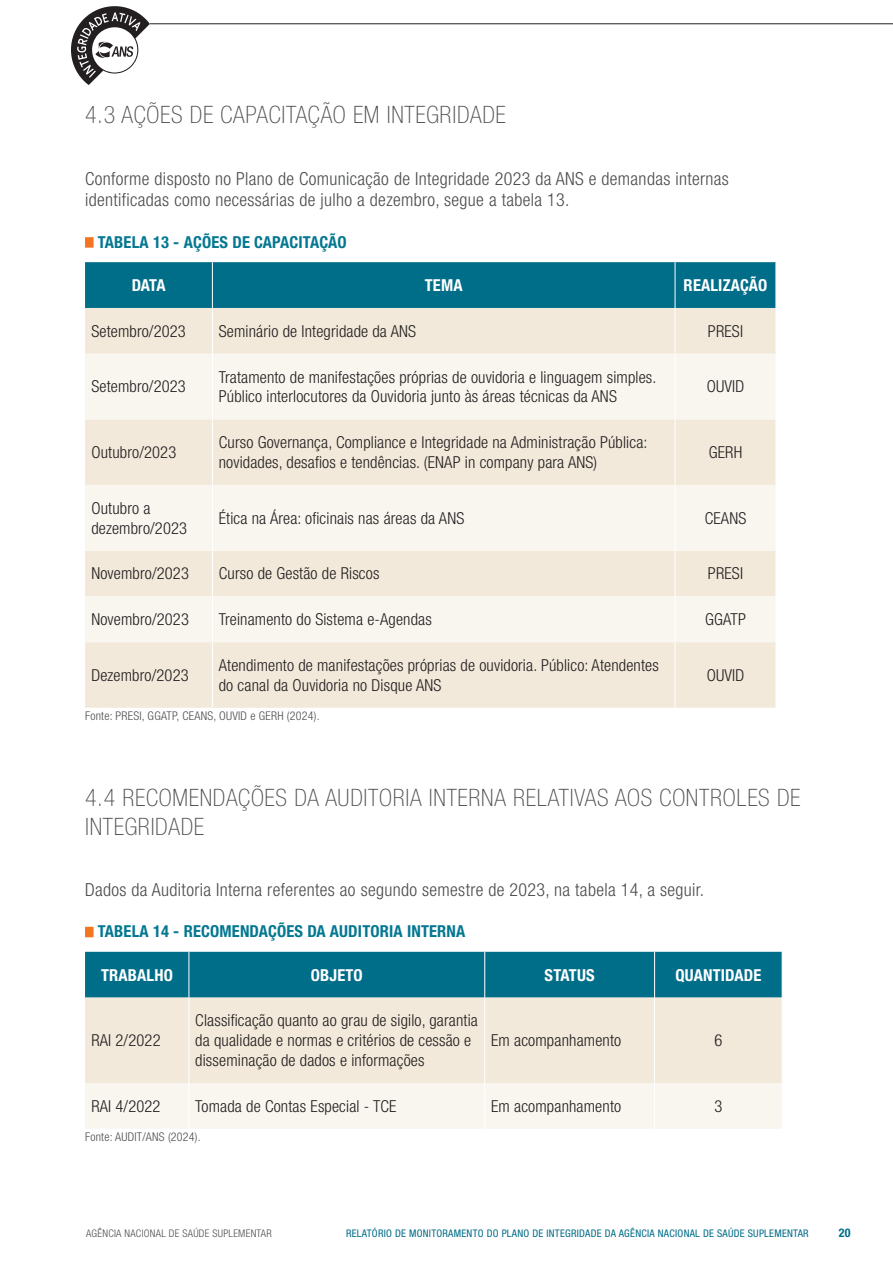
<style>
.page{position:relative;width:893px;height:1263px;background:#fff}
.page>*{position:absolute;margin:0;border:0;box-sizing:border-box;transform-origin:0 0}
.t1{font:100 condensed 24px/28.8px "Helvetica Neue LT Std";letter-spacing:.03em;color:#4b4c4d}
.t2{font:300 condensed 18px/21.6px "Helvetica Neue LT Std";letter-spacing:.02em;color:#4b4c4d}
.t3{font:300 condensed 16.5px/19.8px "Helvetica Neue LT Std";letter-spacing:.01em;color:#231f20}
.t4{font:700 condensed 16.5px "Helvetica Neue LT Std";letter-spacing:.01em;color:#047791}
.t5{font:700 condensed 16.5px "Helvetica Neue LT Std";letter-spacing:.01em;color:#fff}
.t6{font:300 condensed 12px "Helvetica Neue LT Std";letter-spacing:.02em;color:#4b4c4d}
.t7{font:700 condensed 12px "Helvetica Neue LT Std";color:#006d89}
.t8{font:condensed 10.5px "Helvetica Neue LT Std";letter-spacing:.025em;color:#006d89}
.t9{font:300 condensed 10.5px "Helvetica Neue LT Std";letter-spacing:.025em;color:#4b4c4d}
</style>
<div class="page">
<svg style="left:71px;top:6px;width:79px;height:79px"></svg>
<hr style="left:150px;top:24px;width:743px;height:1px;background:#231f20">
<div style="left:85px;top:237px;width:9px;height:11px;background:#f47521"></div>
<div style="left:85px;top:927px;width:9px;height:10px;background:#f47521"></div>
<div style="left:85px;top:262px;width:691px;height:46px;background:#006d89"></div>
<div style="left:85px;top:308px;width:691px;height:400px;background:#f2e9da"></div>
<svg style="left:85px;top:354px;width:691px;height:288px;fill:#f9f6f0"></svg>
<hr style="left:212px;top:262px;width:1px;height:46px;background:#fff">
<hr style="left:675px;top:262px;width:1px;height:46px;background:#fff">
<hr style="left:212px;top:308px;width:1px;height:46px;background:#fff">
<hr style="left:675px;top:308px;width:1px;height:46px;background:#fff">
<hr style="left:212px;top:354px;width:1px;height:65px;background:#fff">
<hr style="left:675px;top:354px;width:1px;height:65px;background:#fff">
<hr style="left:212px;top:419px;width:1px;height:66px;background:#fff">
<hr style="left:675px;top:419px;width:1px;height:66px;background:#fff">
<hr style="left:212px;top:485px;width:1px;height:66px;background:#fff">
<hr style="left:675px;top:485px;width:1px;height:66px;background:#fff">
<hr style="left:212px;top:551px;width:1px;height:45px;background:#fff">
<hr style="left:675px;top:551px;width:1px;height:45px;background:#fff">
<hr style="left:212px;top:596px;width:1px;height:46px;background:#fff">
<hr style="left:675px;top:596px;width:1px;height:46px;background:#fff">
<hr style="left:212px;top:642px;width:1px;height:66px;background:#fff">
<hr style="left:675px;top:642px;width:1px;height:66px;background:#fff">
<div style="left:85px;top:952px;width:697px;height:45px;background:#006d89"></div>
<div style="left:85px;top:997px;width:697px;height:86px;background:#f2e9da"></div>
<div style="left:85px;top:1083px;width:697px;height:46px;background:#f9f6f0"></div>
<hr style="left:189px;top:952px;width:1px;height:45px;background:#fff">
<hr style="left:484px;top:952px;width:1px;height:45px;background:#fff">
<hr style="left:654px;top:952px;width:1px;height:45px;background:#fff">
<hr style="left:189px;top:997px;width:1px;height:86px;background:#fff">
<hr style="left:484px;top:997px;width:1px;height:86px;background:#fff">
<hr style="left:654px;top:997px;width:1px;height:86px;background:#fff">
<hr style="left:189px;top:1083px;width:1px;height:46px;background:#fff">
<hr style="left:484px;top:1083px;width:1px;height:46px;background:#fff">
<hr style="left:654px;top:1083px;width:1px;height:46px;background:#fff">
<h1 class="t1" style="left:85px;top:100px;width:422px">4.3 AÇÕES DE CAPACITAÇÃO EM INTEGRIDADE</h1>
<p class="t2" style="left:85px;top:167px;width:645px">Conforme disposto no Plano de Comunicação de Integridade 2023 da ANS e demandas internas identificadas como necessárias de julho a dezembro, segue a tabela 13.</p>
<p class="t4" style="left:98px;top:232px;width:250px">TABELA 13 - AÇÕES DE CAPACITAÇÃO</p>
<p class="t5" style="left:132px;top:275px;width:35px">DATA</p>
<p class="t5" style="left:425px;top:275px;width:39px">TEMA</p>
<p class="t5" style="left:684px;top:275px;width:85px">REALIZAÇÃO</p>
<p class="t3" style="left:91px;top:321px;width:96px">Setembro/2023</p>
<p class="t3" style="left:219px;top:321px;width:199px">Seminário de Integridade da ANS</p>
<p class="t3" style="left:708px;top:321px;width:37px">PRESI</p>
<p class="t3" style="left:91px;top:377px;width:96px">Setembro/2023</p>
<p class="t3" style="left:219px;top:367px;width:439px">Tratamento de manifestações próprias de ouvidoria e linguagem simples.<br>Público interlocutores da Ouvidoria junto às áreas técnicas da ANS</p>
<p class="t3" style="left:707px;top:377px;width:39px">OUVID</p>
<p class="t3" style="left:91px;top:442px;width:86px">Outubro/2023</p>
<p class="t3" style="left:219px;top:432px;width:430px">Curso Governança, Compliance e Integridade na Administração Pública: novidades, desafios e tendências. (ENAP in company para ANS)</p>
<p class="t3" style="left:709px;top:442px;width:35px">GERH</p>
<p class="t3" style="left:91px;top:498px;width:97px">Outubro a dezembro/2023</p>
<p class="t3" style="left:219px;top:508px;width:247px">Ética na Área: oficinais nas áreas da ANS</p>
<p class="t3" style="left:705px;top:508px;width:43px">CEANS</p>
<p class="t3" style="left:91px;top:563px;width:99px">Novembro/2023</p>
<p class="t3" style="left:219px;top:563px;width:162px">Curso de Gestão de Riscos</p>
<p class="t3" style="left:708px;top:563px;width:37px">PRESI</p>
<p class="t3" style="left:91px;top:609px;width:99px">Novembro/2023</p>
<p class="t3" style="left:219px;top:609px;width:215px">Treinamento do Sistema e-Agendas</p>
<p class="t3" style="left:705px;top:609px;width:42px">GGATP</p>
<p class="t3" style="left:91px;top:665px;width:99px">Dezembro/2023</p>
<p class="t3" style="left:219px;top:655px;width:441px">Atendimento de manifestações próprias de ouvidoria. Público: Atendentes do canal da Ouvidoria no Disque ANS</p>
<p class="t3" style="left:707px;top:665px;width:39px">OUVID</p>
<p class="t6" style="left:85px;top:709px;width:236px">Fonte: PRESI, GGATP, CEANS, OUVID e GERH (2024).</p>
<h1 class="t1" style="left:85px;top:783px;width:717px">4.4 RECOMENDAÇÕES DA AUDITORIA INTERNA RELATIVAS AOS CONTROLES DE<br>INTEGRIDADE</h1>
<p class="t2" style="left:85px;top:878px;width:621px">Dados da Auditoria Interna referentes ao segundo semestre de 2023, na tabela 14, a seguir.</p>
<p class="t4" style="left:98px;top:921px;width:369px">TABELA 14 - RECOMENDAÇÕES DA AUDITORIA INTERNA</p>
<p class="t5" style="left:101px;top:965px;width:73px">TRABALHO</p>
<p class="t5" style="left:311px;top:965px;width:53px">OBJETO</p>
<p class="t5" style="left:545px;top:965px;width:52px">STATUS</p>
<p class="t5" style="left:675px;top:965px;width:87px">QUANTIDADE</p>
<p class="t3" style="left:91px;top:1030px;width:71px">RAI 2/2022</p>
<p class="t3" style="left:195px;top:1010px;width:284px">Classificação quanto ao grau de sigilo, garantia da qualidade e normas e critérios de cessão e disseminação de dados e informações</p>
<p class="t3" style="left:491px;top:1030px;width:132px">Em acompanhamento</p>
<p class="t3" style="left:714px;top:1030px;width:9px">6</p>
<p class="t3" style="left:91px;top:1096px;width:71px">RAI 4/2022</p>
<p class="t3" style="left:195px;top:1096px;width:203px">Tomada de Contas Especial - TCE</p>
<p class="t3" style="left:491px;top:1096px;width:132px">Em acompanhamento</p>
<p class="t3" style="left:714px;top:1096px;width:9px">3</p>
<p class="t6" style="left:85px;top:1130px;width:117px">Fonte: AUDIT/ANS (2024).</p>
<p class="t9" style="left:86px;top:1227px;width:187px">AGÊNCIA NACIONAL DE SAÚDE SUPLEMENTAR</p>
<p class="t8" style="left:346px;top:1227px;width:464px">RELATÓRIO DE MONITORAMENTO DO PLANO DE INTEGRIDADE DA AGÊNCIA NACIONAL DE SAÚDE SUPLEMENTAR</p>
<p class="t7" style="left:839px;top:1225px;width:13px">20</p>
</div>
